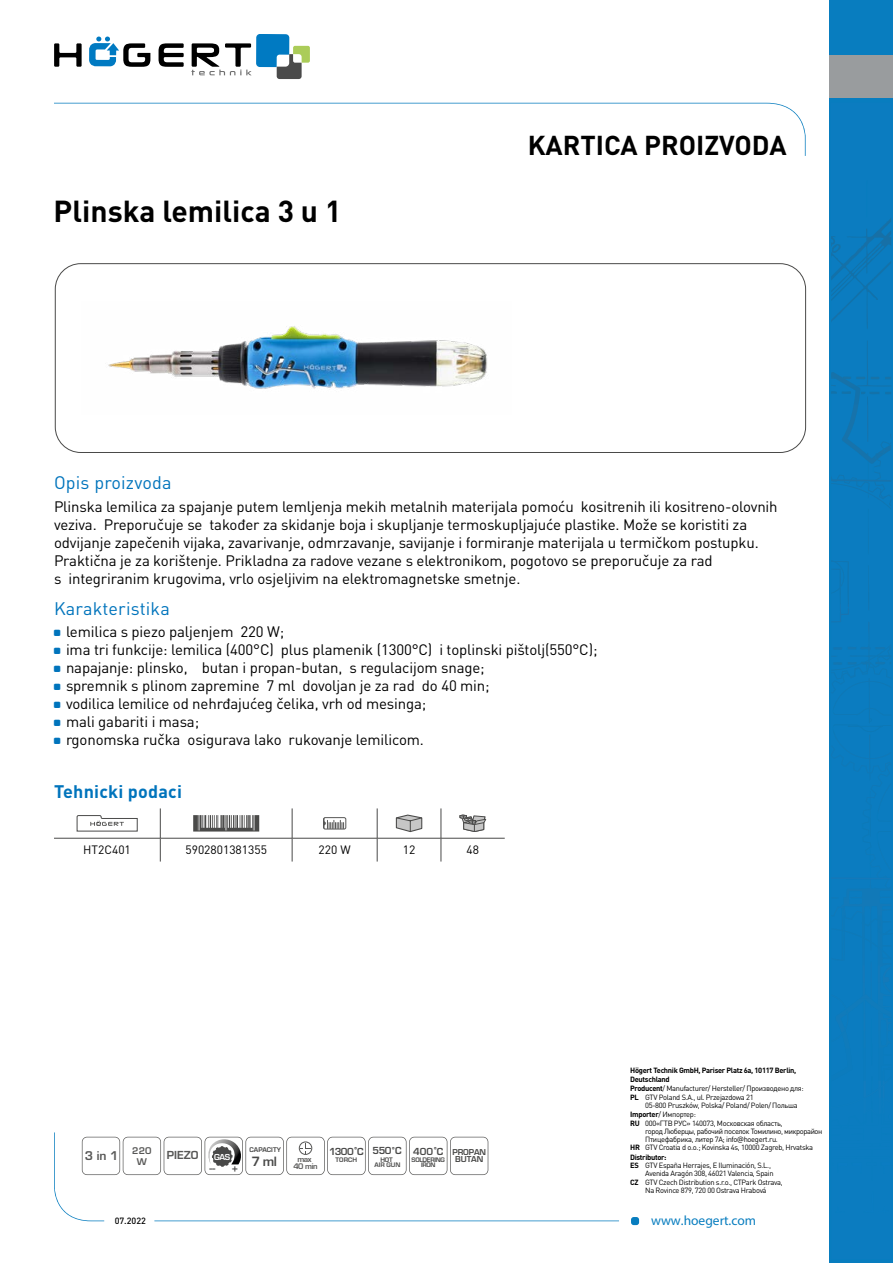
<style>
.page{position:relative;width:893px;height:1263px;background:#fff}
.page>*{position:absolute;margin:0;border:0;box-sizing:border-box;transform-origin:0 0}
.t1{font:700 30px "DIN Pro";color:#000}
.t2{font:700 27px "DIN Pro";color:#000}
.t3{font:18px "DIN Pro";letter-spacing:.01em;color:#0074bc}
.t4{font:700 18px "DIN Pro";letter-spacing:.01em;color:#0074bc}
.t5{font:15px/18px "DIN Pro";letter-spacing:-.01em;color:#000}
.t6{font:13.5px "Myriad Pro";color:#087dbf}
.t7{font:700 12.45px "Euromode";color:#494948}
.t8{font:12px "DIN Pro";color:#000}
.t9{font:700 11.7px "Euromode";color:#575756}
.t10{font:700 10.8px "Euromode";color:#575756}
.t11{font:700 10.8px "Euromode";color:#494948}
.t12{font:700 9.45px "Euromode";letter-spacing:-.05em;color:#4a4a49}
.t13{font:500 9px "DIN Pro";color:#000}
.t14{font:700 9px/10.8px "Euromode";color:#575756;text-align:center}
.t15{font:700 8.1px "Euromode";color:#fff}
.t16{font:700 7.95px/6.8px "Euromode";letter-spacing:-.015em;color:#4a4a49;text-align:center}
.t17{font:7.5px/8.2px "DIN Pro";letter-spacing:-.04em;color:#000}
.t18{font:700 7.5px/8.2px "DIN Pro";letter-spacing:-.04em;color:#000}
.t19{font:700 7.5px/6.9px "Euromode";letter-spacing:-.05em;color:#575756;text-align:center}
.t20{font:700 6.3px "Euromode";color:#494948}
.t21{font:700 6.15px/5.4px "Euromode";letter-spacing:-.05em;color:#4a4a49;text-align:center}
.t22{font:700 6.15px/5.4px "Euromode";letter-spacing:-.01em;color:#4a4a49;text-align:center}
.s1{font-size:14.85px}
.s2{font-weight:700}
.s3{font-family:"Open Sans"}
</style>
<div class="page">
<svg style="left:54px;top:43px;width:28px;height:24px"></svg>
<svg style="left:159px;top:43px;width:25px;height:24px"></svg>
<svg style="left:89px;top:37px;width:61px;height:30px"></svg>
<svg style="left:191px;top:34px;width:119px;height:45px"></svg>
<svg style="left:54px;top:103px;width:752px;height:53px"></svg>
<div style="left:631px;top:1217px;width:8px;height:8px;background:#087dbf;border-radius:3px"></div>
<svg style="left:54px;top:1132px;width:565px;height:89px"></svg>
<div style="left:830px;top:0;width:63px;height:1263px;background:#087dbf"></div>
<img style="left:831px;top:273px;width:50px;height:56px">
<img style="left:867px;top:222px;width:24px;height:44px">
<img style="left:831px;top:222px;width:56px;height:42px">
<svg style="left:831px;top:341px;width:60px;height:565px"></svg>
<img style="left:863px;top:906px;width:28px;height:76px">
<img style="left:831px;top:877px;width:60px;height:2px">
<img style="left:848px;top:647px;width:43px;height:3px">
<div style="left:830px;top:56px;width:63px;height:42px;background:#999c9e"></div>
<hr style="left:160px;top:808px;width:1px;height:30px;background:#4a4a49">
<hr style="left:292px;top:808px;width:1px;height:30px;background:#4a4a49">
<hr style="left:377px;top:808px;width:1px;height:30px;background:#4a4a49">
<hr style="left:441px;top:808px;width:1px;height:30px;background:#4a4a49">
<hr style="left:54px;top:838px;width:106px;height:1px;background:#4a4a49">
<hr style="left:160px;top:838px;width:132px;height:1px;background:#4a4a49">
<svg style="left:160px;top:838px;width:1px;height:23px"></svg>
<hr style="left:292px;top:838px;width:85px;height:1px;background:#4a4a49">
<svg style="left:292px;top:838px;width:1px;height:23px"></svg>
<hr style="left:377px;top:838px;width:64px;height:1px;background:#4a4a49">
<svg style="left:377px;top:838px;width:1px;height:23px"></svg>
<hr style="left:441px;top:838px;width:64px;height:1px;background:#4a4a49">
<svg style="left:441px;top:838px;width:1px;height:23px"></svg>
<svg style="left:77px;top:815px;width:61px;height:16px"></svg>
<svg style="left:193px;top:815px;width:66px;height:16px"></svg>
<div style="left:323px;top:817px;width:23px;height:12px;border:1px solid #575756;border-radius:2px"></div>
<svg style="left:324px;top:818px;width:20px;height:11px"></svg>
<svg style="left:396px;top:814px;width:26px;height:18px"></svg>
<svg style="left:460px;top:815px;width:26px;height:17px"></svg>
<svg style="left:82px;top:1137px;width:406px;height:38px"></svg>
<img style="left:108px;top:326px;width:379px;height:63px">
<div style="left:55px;top:263px;width:751px;height:190px;border:1px solid #4a4a49;border-radius:26px"></div>
<h1 class="t1" style="left:54px;top:191px;width:289px">Plinska lemilica 3 u 1</h1>
<h2 class="t2" style="left:528px;top:126px;width:261px">KARTICA PROIZVODA</h2>
<p class="t3" style="left:54px;top:471px;width:119px">Opis proizvoda</p>
<p class="t5" style="left:54px;top:497px;width:725px">Plinska lemilica za spajanje putem lemljenja mekih metalnih materijala pomoću kositrenih ili kositreno-olovnih veziva. Preporučuje se također za skidanje boja i skupljanje termoskupljajuće plastike. Može se koristiti za odvijanje zapečenih vijaka, zavarivanje, odmrzavanje, savijanje i formiranje materijala u termičkom postupku.<br>Praktična je za korištenje. Prikladna za radove vezane s elektronikom, pogotovo se preporučuje za rad<br>s integriranim krugovima, vrlo osjeljivim na elektromagnetske smetnje.</p>
<p class="t3" style="left:54px;top:596px;width:117px">Karakteristika</p>
<p class="t5" style="left:66px;top:622px;width:533px">lemilica s piezo paljenjem 220 W;<br>ima tri funkcije: lemilica (400°C) plus plamenik (1300°C) i toplinski pištolj(550°C); napajanje: plinsko, butan i propan-butan, s regulacijom snage;<br>spremnik s plinom zapremine 7 ml dovoljan je za rad do 40 min;<br>vodilica lemilice od nehrđajućeg čelika, vrh od mesinga;<br>mali gabariti i masa;<br>rgonomska ručka osigurava lako rukovanje lemilicom.</p>
<p class="t4" style="left:54px;top:779px;width:129px">Tehnicki podaci</p>
<p class="t8" style="left:83px;top:842px;width:49px">HT2C401</p>
<p class="t8" style="left:185px;top:842px;width:83px">5902801381355</p>
<p class="t8" style="left:319px;top:842px;width:34px">220 W</p>
<p class="t8" style="left:403px;top:842px;width:14px">12</p>
<p class="t8" style="left:467px;top:842px;width:14px">48</p>
<p class="t9" style="left:85px;top:1148px;width:35px">3 in 1</p>
<p class="t14" style="left:132px;top:1145px;width:21px">220<br>W</p>
<p class="t10" style="left:167px;top:1149px;width:33px">PIEZO</p>
<p class="t20" style="left:250px;top:1146px;width:33px">CAPACITY</p>
<p class="t15" style="left:214px;top:1152px;width:18px">GAS</p>
<p class="t7" style="left:252px;top:1153px;width:27px">7 ml</p>
<p class="t11" style="left:210px;top:1162px;width:7px">--</p>
<p class="t11" style="left:232px;top:1162px;width:8px">+</p>
<p class="t19" style="left:293px;top:1156px;width:26px">max<br>40 min</p>
<p class="t12" style="left:329px;top:1145px;width:36px">1300<span class="s1">°</span>C</p>
<p class="t21" style="left:336px;top:1157px;width:23px">TORCH</p>
<p class="t12" style="left:372px;top:1145px;width:31px">550<span class="s1">°</span>C</p>
<p class="t22" style="left:375px;top:1157px;width:27px">HOT<br>AIR GUN</p>
<p class="t12" style="left:413px;top:1145px;width:32px">400<span class="s1">°</span>C</p>
<p class="t21" style="left:412px;top:1157px;width:35px">SOLDERING<br>IRON</p>
<p class="t16" style="left:452px;top:1149px;width:35px">PROPAN<br>BUTAN</p>
<p class="t18" style="left:630px;top:1066px;width:168px">Högert Technik GmbH, Pariser Platz 6a, 10117 Berlin,<br>Deutschland</p>
<p class="t17" style="left:630px;top:1084px;width:175px"><span class="s2">Producent</span>/ Manufacturer/ Hersteller/ Производено для:<br><span class="s2">PL</span> GTV Poland S.A., ul. Przejazdowa 21</p>
<p class="t17" style="left:630px;top:1100px;width:169px;line-height:9.4px;text-indent:15px">05-800 Pruszków, Polska/ Poland/ Polen/ Польша<br><span class="s2">Importer</span>/ Импортер:</p>
<p class="t17" style="left:630px;top:1118px;width:154px"><span class="s2">RU</span> 000«ГТВ РУС» 140073, Mосковская область,</p>
<p class="t17" style="left:645px;top:1127px;width:179px">город Люберцы, рабочий поселок Томилино, микрорайон</p>
<p class="t17" style="left:645px;top:1135px;width:134px">Птицефабрика, литер 7А; info<span class="s3">@</span>hoegert.ru.</p>
<p class="t17" style="left:630px;top:1143px;width:184px"><span class="s2">HR</span> GTV Croatia d o.o.; Kovinska 4s, 10000 Zagreb, Hrvatska</p>
<p class="t18" style="left:630px;top:1153px;width:38px">Distributor:</p>
<p class="t17" style="left:630px;top:1161px;width:142px"><span class="s2">ES</span> GTV España Herrajes, E Iluminación, S.L.,</p>
<p class="t17" style="left:645px;top:1169px;width:130px">Avenida Aragón 308, 46021 Valencia, Spain</p>
<p class="t17" style="left:630px;top:1177px;width:154px"><span class="s2">CZ</span> GTV Czech Distribution s.r.o., CTPark Ostrava,</p>
<p class="t17" style="left:645px;top:1186px;width:123px">Na Rovince 879, 720 00 Ostrava Hrabová</p>
<p class="t13" style="left:115px;top:1213px;width:33px">07.2022</p>
<p class="t6" style="left:651px;top:1212px;width:107px">www.hoegert.com</p>
</div>
